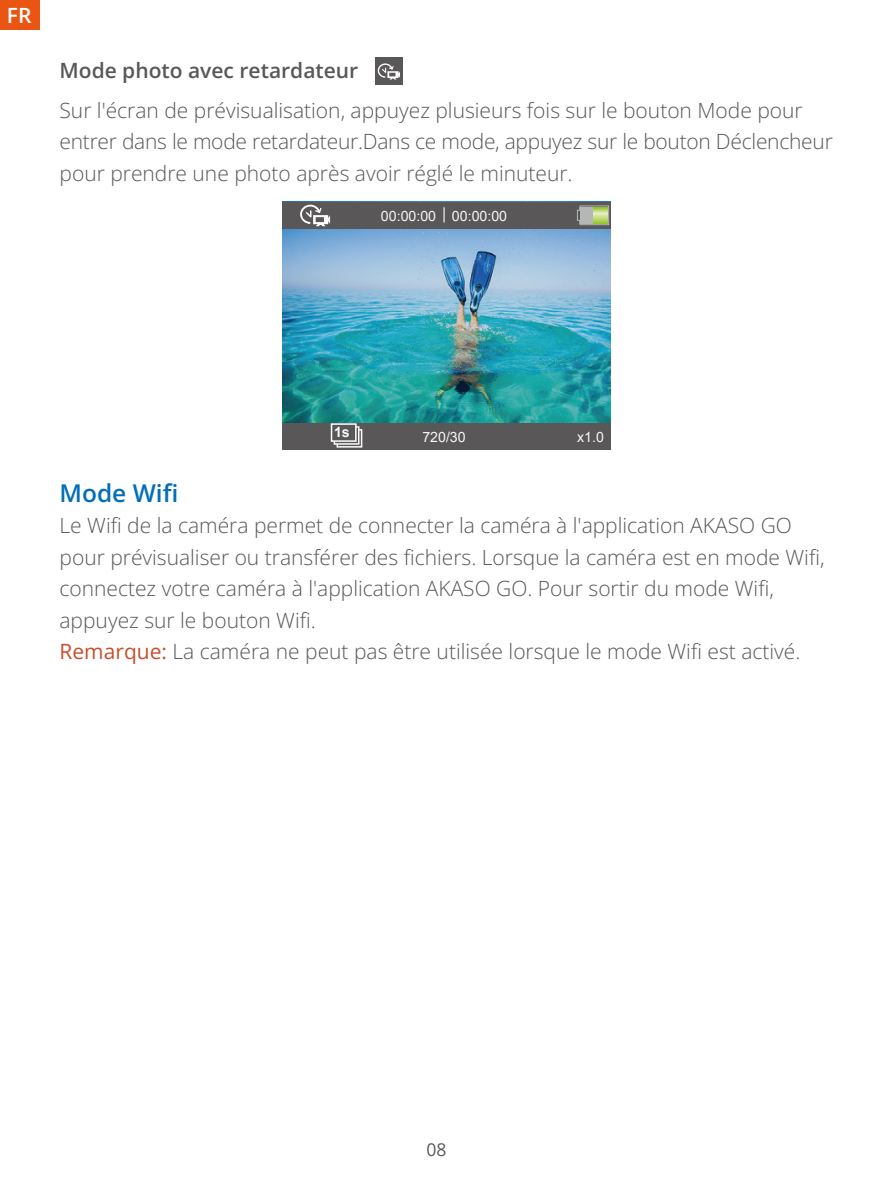
<style>
.page{position:relative;width:893px;height:1191px;background:#fff}
.page>*{position:absolute;margin:0;border:0;box-sizing:border-box;transform-origin:0 0}
.t1{font:600 24.5px "Open Sans";color:#036eb8}
.t2{font:300 21px/31.5px "Open Sans";color:#595757}
.t3{font:600 21px "Open Sans";color:#595757}
.t4{font:600 21px "Open Sans";color:#fff}
.t5{font:17.5px "Open Sans";color:#595757}
.t6{font:14.35px "Arial";color:#f7f8f8}
.t7{font:700 14.35px "Arial";color:#f7f8f8}
.s1{font-weight:400;color:#c84e2c}
</style>
<div class="page">
<img style="left:282px;top:228px;width:328px;height:195px">
<div style="left:282px;top:202px;width:328px;height:26px;background:#595757"></div>
<div style="left:282px;top:423px;width:328px;height:27px;background:#595757"></div>
<svg style="left:577px;top:205px;width:32px;height:20px"></svg>
<div style="left:581px;top:207px;width:12px;height:16px;background:#b5b6b6"></div>
<svg style="left:593px;top:207px;width:14px;height:16px"></svg>
<svg style="left:443px;top:207px;width:2px;height:15px"></svg>
<svg style="left:300px;top:204px;width:30px;height:22px"></svg>
<div style="left:331px;top:423px;width:26px;height:19px;border:1px solid #fff"></div>
<svg style="left:333px;top:425px;width:30px;height:23px"></svg>
<div style="left:375px;top:58px;width:27px;height:27px;background:#595757"></div>
<svg style="left:378px;top:63px;width:22px;height:16px"></svg>
<div style="left:0;top:0;width:40px;height:30px;background:#ea5514"></div>
<p class="t4" style="left:7px;top:1px;width:26px">FR</p>
<p class="t3" style="left:60px;top:56px;width:300px">Mode photo avec retardateur</p>
<p class="t2" style="left:60px;top:94px;width:775px">Sur l'écran de prévisualisation, appuyez plusieurs fois sur le bouton Mode pour entrer dans le mode retardateur.Dans ce mode, appuyez sur le bouton Déclencheur pour prendre une photo après avoir réglé le minuteur.</p>
<p class="t6" style="left:381px;top:206px;width:128px">00:00:00 00:00:00</p>
<p class="t7" style="left:334px;top:422px;width:17px">1s</p>
<p class="t6" style="left:577px;top:427px;width:28px">x1.0</p>
<p class="t6" style="left:422px;top:427px;width:45px">720/30</p>
<p class="t1" style="left:60px;top:476px;width:120px">Mode Wifi</p>
<p class="t2" style="left:60px;top:509px;width:767px">Le Wifi de la caméra permet de connecter la caméra à l'application AKASO GO pour prévisualiser ou transférer des fichiers. Lorsque la caméra est en mode Wifi, connectez votre caméra à l'application AKASO GO. Pour sortir du mode Wifi, appuyez sur le bouton Wifi.<br><span class="s1">Remarque:</span> La caméra ne peut pas être utilisée lorsque le mode Wifi est activé.</p>
<p class="t5" style="left:426px;top:1138px;width:22px">08</p>
</div>
